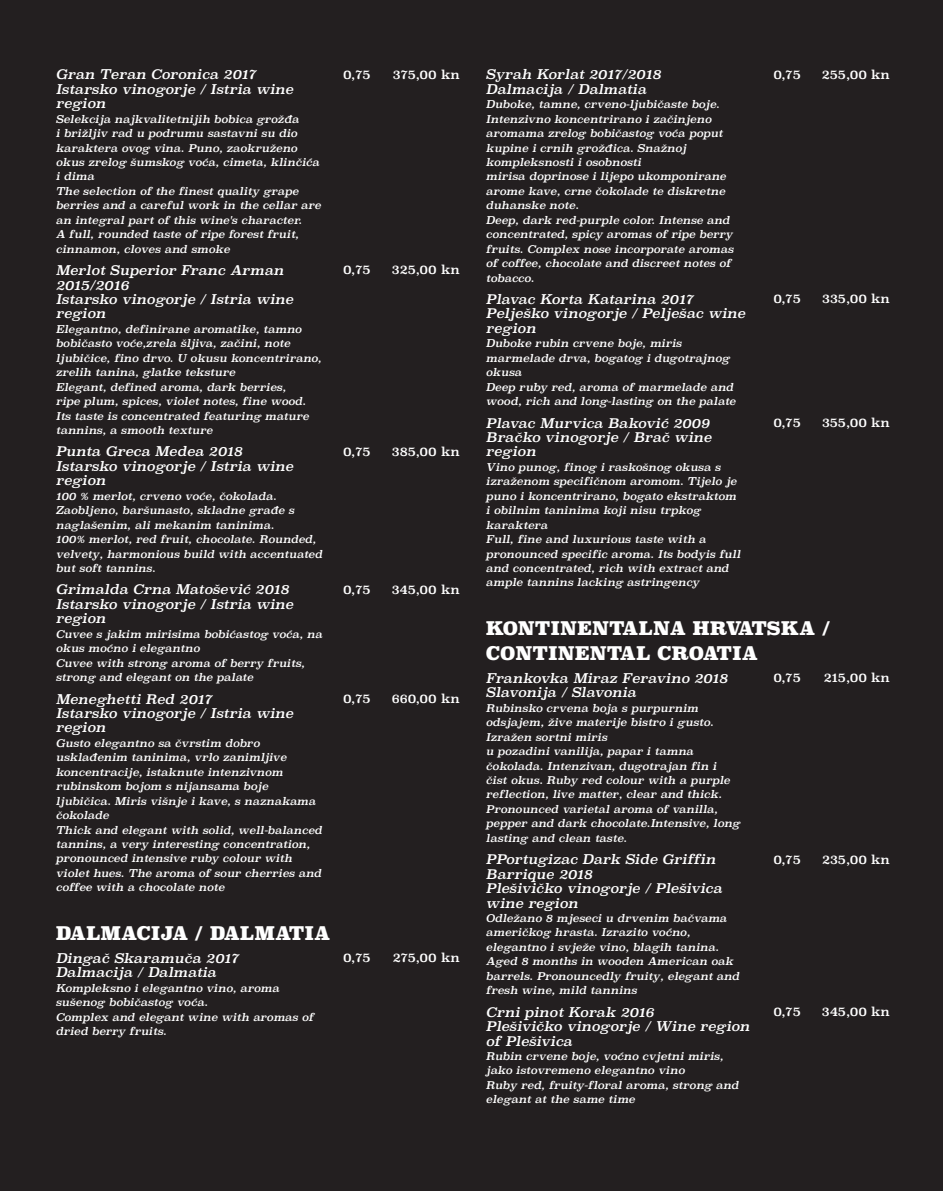
<style>
.page{position:relative;width:943px;height:1191px;background:#231f20}
.page>*{position:absolute;margin:0;border:0;box-sizing:border-box;transform-origin:0 0}
.t1{font:900 18.38px "Superclarendon";letter-spacing:-.085em;color:#fff}
.t2{font:italic 13.12px/14.3px "Superclarendon";color:#fff}
.t3{font:12.25px "Superclarendon";color:#fff}
.t4{font:italic 10.5px/14.3px "Superclarendon";color:#fff}
</style>
<div class="page">
<p class="t2" style="left:56px;top:67px;width:239px">Gran Teran Coronica 2017<br>Istarsko vinogorje / Istria wine region</p>
<p class="t4" style="left:56px;top:112px;width:267px">Selekcija najkvalitetnijih bobica grožđa<br>i brižljiv rad u podrumu sastavni su dio karaktera ovog vina. Puno, zaokruženo okus zrelog šumskog voća, cimeta, klinčića i dima<br>The selection of the finest quality grape berries and a careful work in the cellar are an integral part of this wine's character.<br>A full, rounded taste of ripe forest fruit, cinnamon, cloves and smoke</p>
<p class="t2" style="left:56px;top:263px;width:239px">Merlot Superior Franc Arman<br>2015/2016<br>Istarsko vinogorje / Istria wine region</p>
<p class="t4" style="left:56px;top:322px;width:267px">Elegantno, definirane aromatike, tamno bobičasto voće,zrela šljiva, začini, note ljubičice, fino drvo. U okusu koncentrirano, zrelih tanina, glatke teksture<br>Elegant, defined aroma, dark berries,<br>ripe plum, spices, violet notes, fine wood.<br>Its taste is concentrated featuring mature tannins, a smooth texture</p>
<p class="t2" style="left:56px;top:444px;width:239px">Punta Greca Medea 2018<br>Istarsko vinogorje / Istria wine region</p>
<p class="t4" style="left:56px;top:489px;width:268px">100 % merlot, crveno voće, čokolada.<br>Zaobljeno, baršunasto, skladne građe s naglašenim, ali mekanim taninima.<br>100% merlot, red fruit, chocolate. Rounded, velvety, harmonious build with accentuated but soft tannins.</p>
<p class="t2" style="left:56px;top:582px;width:239px">Grimalda Crna Matošević 2018<br>Istarsko vinogorje / Istria wine region</p>
<p class="t4" style="left:56px;top:626px;width:268px">Cuvee s jakim mirisima bobićastog voća, na okus moćno i elegantno<br>Cuvee with strong aroma of berry fruits, strong and elegant on the palate</p>
<p class="t2" style="left:56px;top:691px;width:239px">Meneghetti Red 2017<br>Istarsko vinogorje / Istria wine region</p>
<p class="t4" style="left:56px;top:736px;width:268px">Gusto elegantno sa čvrstim dobro usklađenim taninima, vrlo zanimljive koncentracije, istaknute intenzivnom rubinskom bojom s nijansama boje ljubičica. Miris višnje i kave, s naznakama čokolade<br>Thick and elegant with solid, well-balanced tannins, a very interesting concentration, pronounced intensive ruby colour with violet hues. The aroma of sour cherries and coffee with a chocolate note</p>
<h1 class="t1" style="left:56px;top:921px;width:80px">DALMACI</h1>
<h1 class="t1" style="left:160px;top:921px;width:129px">JA / DAL MATIA</h1>
<p class="t2" style="left:56px;top:950px;width:184px">Dingač Skaramuča 2017<br>Dalmacija / Dalmatia</p>
<p class="t4" style="left:56px;top:980px;width:259px">Kompleksno i elegantno vino, aroma sušenog bobičastog voća.<br>Complex and elegant wine with aromas of dried berry fruits.</p>
<p class="t3" style="left:343px;top:66px;width:29px">0,75</p>
<p class="t3" style="left:393px;top:66px;width:69px">375,00 kn</p>
<p class="t3" style="left:343px;top:262px;width:29px">0,75</p>
<p class="t3" style="left:392px;top:262px;width:69px">325,00 kn</p>
<p class="t3" style="left:343px;top:443px;width:29px">0,75</p>
<p class="t3" style="left:392px;top:443px;width:70px">385,00 kn</p>
<p class="t3" style="left:343px;top:581px;width:29px">0,75</p>
<p class="t3" style="left:391px;top:581px;width:70px">345,00 kn</p>
<p class="t3" style="left:343px;top:690px;width:29px">0,75</p>
<p class="t3" style="left:392px;top:690px;width:70px">660,00 kn</p>
<p class="t3" style="left:343px;top:949px;width:29px">0,75</p>
<p class="t3" style="left:393px;top:949px;width:69px">275,00 kn</p>
<p class="t2" style="left:486px;top:67px;width:176px">Syrah Korlat 2017/2018<br>Dalmacija / Dalmatia</p>
<p class="t4" style="left:486px;top:97px;width:249px">Duboke, tamne, crveno-ljubičaste boje.<br>Intenzivno koncentrirano i začinjeno aromama zrelog bobičastog voća poput kupine i crnih grožđica. Snažnoj kompleksnosti i osobnosti<br>mirisa doprinose i lijepo ukomponirane arome kave, crne čokolade te diskretne duhanske note.<br>Deep, dark red-purple color. Intense and concentrated, spicy aromas of ripe berry fruits. Complex nose incorporate aromas of coffee, chocolate and discreet notes of tobacco.</p>
<p class="t2" style="left:486px;top:292px;width:261px">Plavac Korta Katarina 2017<br>Pelješko vinogorje / Pelješac wine region</p>
<p class="t4" style="left:486px;top:336px;width:251px">Duboke rubin crvene boje, miris marmelade drva, bogatog i dugotrajnog okusa<br>Deep ruby red, aroma of marmelade and wood, rich and long-lasting on the palate</p>
<p class="t2" style="left:486px;top:415px;width:227px">Plavac Murvica Baković 2009<br>Bračko vinogorje / Brač wine region</p>
<p class="t4" style="left:486px;top:460px;width:256px">Vino punog, finog i raskošnog okusa s izraženom specifičnom aromom. Tijelo je puno i koncentrirano, bogato ekstraktom i obilnim taninima koji nisu trpkog karaktera<br>Full, fine and luxurious taste with a pronounced specific aroma. Its bodyis full and concentrated, rich with extract and ample tannins lacking astringency</p>
<p class="t3" style="left:773px;top:66px;width:29px">0,75</p>
<p class="t3" style="left:821px;top:66px;width:70px">255,00 kn</p>
<p class="t3" style="left:773px;top:290px;width:29px">0,75</p>
<p class="t3" style="left:822px;top:290px;width:69px">335,00 kn</p>
<p class="t3" style="left:773px;top:414px;width:29px">0,75</p>
<p class="t3" style="left:822px;top:414px;width:70px">355,00 kn</p>
<h1 class="t1" style="left:486px;top:616px;width:33px">KONTINENTALNA</h1>
<h1 class="t1" style="left:692px;top:616px;width:62px">HR VATSKA</h1>
<h1 class="t1" style="left:821px;top:616px;width:10px">/</h1>
<h1 class="t1" style="left:486px;top:641px;width:31px">CONTINENTAL</h1>
<h1 class="t1" style="left:657px;top:641px;width:30px">CROATIA</h1>
<p class="t2" style="left:486px;top:671px;width:243px">Frankovka Miraz Feravino 2018<br>Slavonija / Slavonia</p>
<p class="t4" style="left:486px;top:700px;width:256px">Rubinsko crvena boja s purpurnim odsjajem, žive materije bistro i gusto.<br>Izražen sortni miris<br>u pozadini vanilija, papar i tamna čokolada. Intenzivan, dugotrajan fin i<br>čist okus. Ruby red colour with a purple reflection, live matter, clear and thick.<br>Pronounced varietal aroma of vanilla, pepper and dark chocolate.Intensive, long lasting and clean taste.</p>
<p class="t3" style="left:773px;top:669px;width:29px">0,75</p>
<p class="t3" style="left:823px;top:669px;width:68px">215,00 kn</p>
<p class="t2" style="left:486px;top:852px;width:238px">PPortugizac Dark Side Griffin<br>Barrique 2018<br>Plešivičko vinogorje / Plešivica wine region</p>
<p class="t4" style="left:486px;top:911px;width:255px">Odležano 8 mjeseci u drvenim bačvama američkog hrasta. Izrazito voćno, elegantno i svježe vino, blagih tanina.<br>Aged 8 months in wooden American oak barrels. Pronouncedly fruity, elegant and fresh wine, mild tannins</p>
<p class="t2" style="left:486px;top:1004px;width:265px">Crni pinot Korak 2016<br>Plešivičko vinogorje / Wine region of Plešivica</p>
<p class="t4" style="left:486px;top:1049px;width:254px">Rubin crvene boje, voćno cvjetni miris, jako istovremeno elegantno vino<br>Ruby red, fruity-floral aroma, strong and elegant at the same time</p>
<p class="t3" style="left:773px;top:850px;width:29px">0,75</p>
<p class="t3" style="left:822px;top:850px;width:69px">235,00 kn</p>
<p class="t3" style="left:773px;top:1003px;width:29px">0,75</p>
<p class="t3" style="left:821px;top:1003px;width:70px">345,00 kn</p>
</div>
